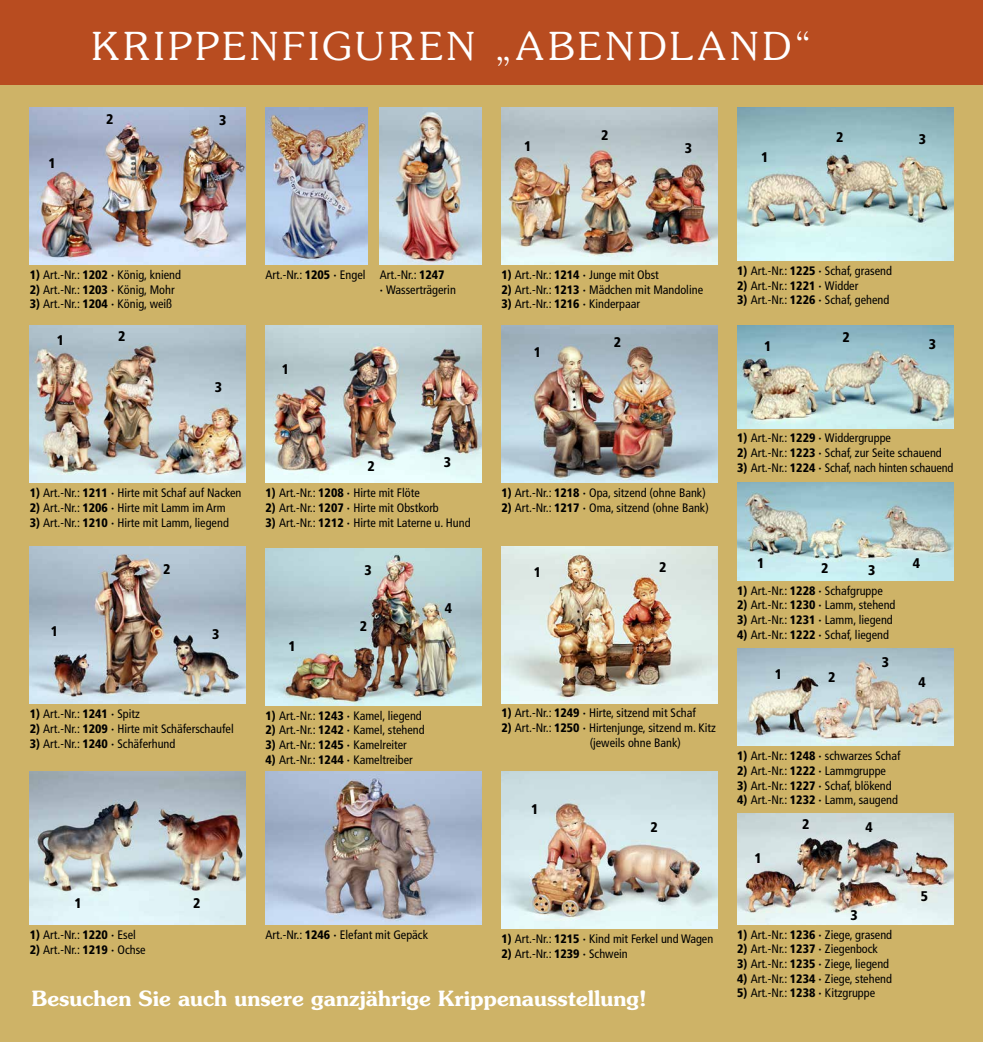
<style>
.page{position:relative;width:983px;height:1042px;background:#fff}
.page>*{position:absolute;margin:0;border:0;box-sizing:border-box;transform-origin:0 0}
.t1{font:300 38.5px "Souvenir";color:#fff}
.t2{font:600 21px "Souvenir";color:#fff}
.t3{font:900 condensed 14px "Frutiger";color:#000}
.t4{font:condensed 12.25px/14.7px "Frutiger";color:#000}
.s1{font-weight:900}
</style>
<div class="page">
<div style="left:0;top:85px;width:982px;height:957px;background:#ceb367"></div>
<div style="left:0;top:0;width:982px;height:84px;background:#b84c20"></div>
<img style="left:30px;top:107px;width:216px;height:158px">
<img style="left:265px;top:107px;width:102px;height:158px">
<img style="left:30px;top:326px;width:216px;height:157px">
<img style="left:265px;top:326px;width:216px;height:157px">
<img style="left:379px;top:107px;width:102px;height:158px">
<img style="left:30px;top:546px;width:216px;height:158px">
<img style="left:737px;top:107px;width:215px;height:153px">
<img style="left:501px;top:326px;width:216px;height:157px">
<img style="left:737px;top:326px;width:215px;height:102px">
<img style="left:30px;top:771px;width:216px;height:153px">
<img style="left:501px;top:107px;width:216px;height:158px">
<img style="left:501px;top:771px;width:216px;height:157px">
<img style="left:265px;top:771px;width:216px;height:153px">
<img style="left:265px;top:548px;width:216px;height:157px">
<img style="left:737px;top:648px;width:215px;height:98px">
<img style="left:737px;top:483px;width:215px;height:97px">
<img style="left:737px;top:814px;width:215px;height:110px">
<img style="left:501px;top:546px;width:216px;height:158px">
<h1 class="t1" style="left:92px;top:23px;width:58px">KRIPPENFIG</h1>
<h1 class="t1" style="left:355px;top:23px;width:63px">UREN</h1>
<h1 class="t1" style="left:494px;top:23px;width:53px">„ABENDL</h1>
<h1 class="t1" style="left:697px;top:23px;width:115px">AND“</h1>
<p class="t3" style="left:49px;top:155px;width:9px">1</p>
<p class="t3" style="left:106px;top:110px;width:9px">2</p>
<p class="t3" style="left:219px;top:112px;width:9px">3</p>
<p class="t3" style="left:524px;top:138px;width:9px">1</p>
<p class="t3" style="left:601px;top:127px;width:9px">2</p>
<p class="t3" style="left:684px;top:139px;width:9px">3</p>
<p class="t3" style="left:760px;top:149px;width:9px">1</p>
<p class="t3" style="left:835px;top:129px;width:9px">2</p>
<p class="t3" style="left:918px;top:130px;width:9px">3</p>
<p class="t4" style="left:30px;top:267px;width:153px"><span class="s1">1)</span> Art.-Nr.: <span class="s1">1202 ·</span> König, kniend</p>
<p class="t4" style="left:30px;top:282px;width:146px"><span class="s1">2)</span> Art.-Nr.: <span class="s1">1203 ·</span> König, Mohr</p>
<p class="t4" style="left:30px;top:297px;width:144px"><span class="s1">3)</span> Art.-Nr.: <span class="s1">1204 ·</span> König, weiß</p>
<p class="t4" style="left:265px;top:267px;width:101px">Art.-Nr.: <span class="s1">1205 ·</span> Engel</p>
<p class="t4" style="left:380px;top:267px;width:77px">Art.-Nr.: <span class="s1">1247<br>·</span> Wasserträgerin</p>
<p class="t4" style="left:501px;top:267px;width:159px"><span class="s1">1)</span> Art.-Nr.: <span class="s1">1214 ·</span> Junge mit Obst</p>
<p class="t4" style="left:501px;top:282px;width:203px"><span class="s1">2)</span> Art.-Nr.: <span class="s1">1213 ·</span> Mädchen mit Mandoline</p>
<p class="t4" style="left:501px;top:297px;width:140px"><span class="s1">3)</span> Art.-Nr.: <span class="s1">1216 ·</span> Kinderpaar</p>
<p class="t3" style="left:57px;top:332px;width:9px">1</p>
<p class="t3" style="left:118px;top:328px;width:9px">2</p>
<p class="t3" style="left:533px;top:343px;width:9px">1</p>
<p class="t3" style="left:613px;top:333px;width:9px">2</p>
<p class="t3" style="left:282px;top:361px;width:9px">1</p>
<p class="t3" style="left:215px;top:378px;width:9px">3</p>
<p class="t3" style="left:367px;top:458px;width:9px">2</p>
<p class="t3" style="left:443px;top:454px;width:9px">3</p>
<p class="t4" style="left:30px;top:486px;width:213px"><span class="s1">1)</span> Art.-Nr.: <span class="s1">1211 ·</span> Hirte mit Schaf auf Nacken</p>
<p class="t4" style="left:30px;top:500px;width:197px"><span class="s1">2)</span> Art.-Nr.: <span class="s1">1206 ·</span> Hirte mit Lamm im Arm</p>
<p class="t4" style="left:30px;top:515px;width:200px"><span class="s1">3)</span> Art.-Nr.: <span class="s1">1210 ·</span> Hirte mit Lamm, liegend</p>
<p class="t4" style="left:265px;top:486px;width:156px"><span class="s1">1)</span> Art.-Nr.: <span class="s1">1208 ·</span> Hirte mit Flöte</p>
<p class="t4" style="left:265px;top:500px;width:175px"><span class="s1">2)</span> Art.-Nr.: <span class="s1">1207 ·</span> Hirte mit Obstkorb</p>
<p class="t4" style="left:265px;top:515px;width:206px"><span class="s1">3)</span> Art.-Nr.: <span class="s1">1212 ·</span> Hirte mit Laterne u. Hund</p>
<p class="t4" style="left:501px;top:486px;width:206px"><span class="s1">1)</span> Art.-Nr.: <span class="s1">1218 ·</span> Opa, sitzend (ohne Bank)</p>
<p class="t4" style="left:501px;top:500px;width:209px"><span class="s1">2)</span> Art.-Nr.: <span class="s1">1217 ·</span> Oma, sitzend (ohne Bank)</p>
<p class="t3" style="left:163px;top:561px;width:9px">2</p>
<p class="t3" style="left:364px;top:562px;width:9px">3</p>
<p class="t3" style="left:533px;top:563px;width:9px">1</p>
<p class="t3" style="left:659px;top:559px;width:9px">2</p>
<p class="t3" style="left:444px;top:599px;width:9px">4</p>
<p class="t3" style="left:51px;top:623px;width:9px">1</p>
<p class="t3" style="left:212px;top:625px;width:9px">3</p>
<p class="t3" style="left:360px;top:617px;width:9px">2</p>
<p class="t3" style="left:288px;top:638px;width:9px">1</p>
<p class="t4" style="left:30px;top:706px;width:112px"><span class="s1">1)</span> Art.-Nr.: <span class="s1">1241 ·</span> Spitz</p>
<p class="t4" style="left:30px;top:721px;width:205px"><span class="s1">2)</span> Art.-Nr.: <span class="s1">1209 ·</span> Hirte mit Schäferschaufel</p>
<p class="t4" style="left:30px;top:736px;width:147px"><span class="s1">3)</span> Art.-Nr.: <span class="s1">1240 ·</span> Schäferhund</p>
<p class="t4" style="left:265px;top:708px;width:158px"><span class="s1">1)</span> Art.-Nr.: <span class="s1">1243 ·</span> Kamel, liegend</p>
<p class="t4" style="left:265px;top:723px;width:160px"><span class="s1">2)</span> Art.-Nr.: <span class="s1">1242 ·</span> Kamel, stehend</p>
<p class="t4" style="left:265px;top:737px;width:143px"><span class="s1">3)</span> Art.-Nr.: <span class="s1">1245 ·</span> Kamelreiter</p>
<p class="t4" style="left:265px;top:752px;width:149px"><span class="s1">4)</span> Art.-Nr.: <span class="s1">1244 ·</span> Kameltreiber</p>
<p class="t4" style="left:501px;top:706px;width:196px"><span class="s1">1)</span> Art.-Nr.: <span class="s1">1249 ·</span> Hirte, sitzend mit Schaf</p>
<p class="t4" style="left:589px;top:720px;width:128px;text-indent:-88px"><span class="s1">2)</span> Art.-Nr.: <span class="s1">1250 ·</span> Hirtenjunge, sitzend m. Kitz (jeweils ohne Bank)</p>
<p class="t3" style="left:531px;top:801px;width:9px">1</p>
<p class="t3" style="left:650px;top:818px;width:9px">2</p>
<p class="t3" style="left:74px;top:895px;width:9px">1</p>
<p class="t3" style="left:193px;top:895px;width:9px">2</p>
<p class="t4" style="left:30px;top:927px;width:108px"><span class="s1">1)</span> Art.-Nr.: <span class="s1">1220 ·</span> Esel</p>
<p class="t4" style="left:30px;top:942px;width:117px"><span class="s1">2)</span> Art.-Nr.: <span class="s1">1219 ·</span> Ochse</p>
<p class="t4" style="left:265px;top:927px;width:164px">Art.-Nr.: <span class="s1">1246 ·</span> Elefant mit Gepäck</p>
<p class="t4" style="left:501px;top:931px;width:213px"><span class="s1">1)</span> Art.-Nr.: <span class="s1">1215 ·</span> Kind mit Ferkel und Wagen</p>
<p class="t4" style="left:501px;top:946px;width:128px"><span class="s1">2)</span> Art.-Nr.: <span class="s1">1239 ·</span> Schwein</p>
<h2 class="t2" style="left:32px;top:985px;width:616px">Besuchen Sie auch unsere ganzjährige Krippenausstellung!</h2>
<p class="t4" style="left:737px;top:263px;width:156px"><span class="s1">1)</span> Art.-Nr.: <span class="s1">1225 ·</span> Schaf, grasend</p>
<p class="t4" style="left:737px;top:278px;width:122px"><span class="s1">2)</span> Art.-Nr.: <span class="s1">1221 ·</span> Widder</p>
<p class="t4" style="left:737px;top:293px;width:154px"><span class="s1">3)</span> Art.-Nr.: <span class="s1">1226 ·</span> Schaf, gehend</p>
<p class="t3" style="left:764px;top:338px;width:9px">1</p>
<p class="t3" style="left:842px;top:329px;width:9px">2</p>
<p class="t3" style="left:928px;top:335px;width:9px">3</p>
<p class="t4" style="left:737px;top:431px;width:155px"><span class="s1">1)</span> Art.-Nr.: <span class="s1">1229 ·</span> Widdergruppe</p>
<p class="t4" style="left:737px;top:445px;width:206px"><span class="s1">2)</span> Art.-Nr.: <span class="s1">1223 ·</span> Schaf, zur Seite schauend</p>
<p class="t4" style="left:737px;top:460px;width:218px"><span class="s1">3)</span> Art.-Nr.: <span class="s1">1224 ·</span> Schaf, nach hinten schauend</p>
<p class="t3" style="left:756px;top:555px;width:9px">1</p>
<p class="t3" style="left:820px;top:559px;width:9px">2</p>
<p class="t3" style="left:868px;top:561px;width:9px">3</p>
<p class="t4" style="left:737px;top:583px;width:147px"><span class="s1">1)</span> Art.-Nr.: <span class="s1">1228 ·</span> Schafgruppe</p>
<p class="t4" style="left:737px;top:598px;width:160px"><span class="s1">2)</span> Art.-Nr.: <span class="s1">1230 ·</span> Lamm, stehend</p>
<p class="t4" style="left:737px;top:612px;width:157px"><span class="s1">3)</span> Art.-Nr.: <span class="s1">1231 ·</span> Lamm, liegend</p>
<p class="t4" style="left:737px;top:627px;width:153px"><span class="s1">4)</span> Art.-Nr.: <span class="s1">1222 ·</span> Schaf, liegend</p>
<p class="t3" style="left:774px;top:666px;width:9px">1</p>
<p class="t3" style="left:827px;top:669px;width:9px">2</p>
<p class="t3" style="left:881px;top:654px;width:9px">3</p>
<p class="t3" style="left:912px;top:555px;width:9px">4</p>
<p class="t3" style="left:918px;top:673px;width:9px">4</p>
<p class="t4" style="left:737px;top:748px;width:165px"><span class="s1">1)</span> Art.-Nr.: <span class="s1">1248 ·</span> schwarzes Schaf</p>
<p class="t4" style="left:737px;top:763px;width:150px"><span class="s1">2)</span> Art.-Nr.: <span class="s1">1222 ·</span> Lammgruppe</p>
<p class="t4" style="left:737px;top:778px;width:156px"><span class="s1">3)</span> Art.-Nr.: <span class="s1">1227 ·</span> Schaf, blökend</p>
<p class="t4" style="left:737px;top:793px;width:162px"><span class="s1">4)</span> Art.-Nr.: <span class="s1">1232 ·</span> Lamm, saugend</p>
<p class="t3" style="left:754px;top:850px;width:9px">1</p>
<p class="t3" style="left:802px;top:816px;width:9px">2</p>
<p class="t3" style="left:865px;top:819px;width:9px">4</p>
<p class="t3" style="left:850px;top:907px;width:9px">3</p>
<p class="t4" style="left:737px;top:927px;width:156px"><span class="s1">1)</span> Art.-Nr.: <span class="s1">1236 ·</span> Ziege, grasend</p>
<p class="t4" style="left:737px;top:942px;width:142px"><span class="s1">2)</span> Art.-Nr.: <span class="s1">1237 ·</span> Ziegenbock</p>
<p class="t4" style="left:737px;top:956px;width:153px"><span class="s1">3)</span> Art.-Nr.: <span class="s1">1235 ·</span> Ziege, liegend</p>
<p class="t4" style="left:737px;top:971px;width:156px"><span class="s1">4)</span> Art.-Nr.: <span class="s1">1234 ·</span> Ziege, stehend</p>
<p class="t4" style="left:737px;top:986px;width:139px"><span class="s1">5)</span> Art.-Nr.: <span class="s1">1238 ·</span> Kitzgruppe</p>
<p class="t3" style="left:920px;top:887px;width:9px">5</p>
</div>
